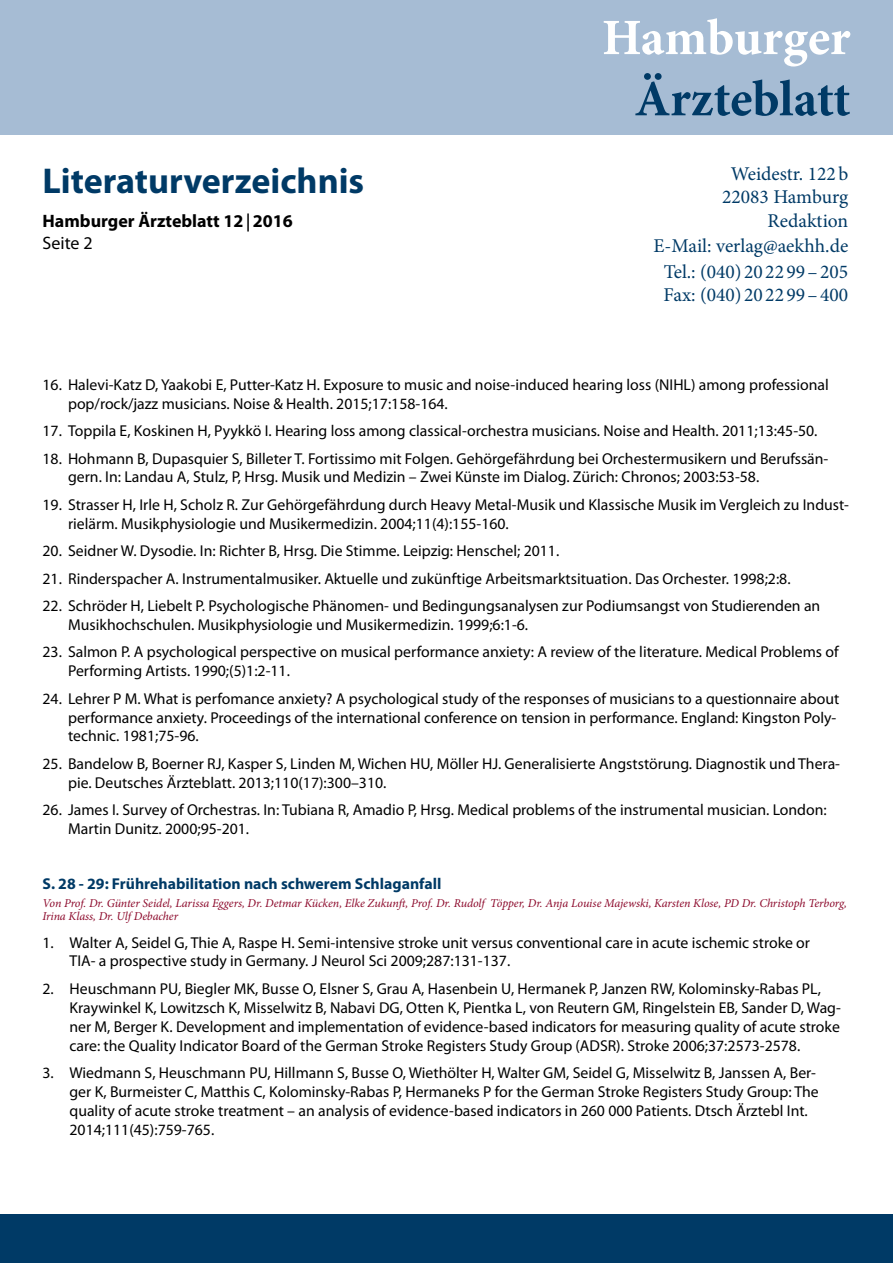
<style>
.page{position:relative;width:893px;height:1263px;background:#fff}
.page>*{position:absolute;margin:0;border:0;box-sizing:border-box;transform-origin:0 0}
.t1{font:700 51px "Minion Pro";letter-spacing:-.005em;color:#003a66}
.t2{font:700 51px "Minion Pro";letter-spacing:-.005em;color:#fff}
.t3{font:700 36px "Myriad Pro";color:#003a66}
.t4{font:19.5px/23.4px "Minion Pro";color:#003a66;text-align:right}
.t5{font:700 18px/21.6px "Myriad Pro";color:#000}
.t6{font:15.75px/18.9px "Myriad Pro";color:#000}
.t7{font:700 15.75px "Myriad Pro";color:#003a66}
.t8{font:italic 12px/13.5px "Minion Pro";letter-spacing:-.005em;color:#8c092b}
.s1{font-family:"Minion Pro"}
.s2{font-weight:400}
</style>
<div class="page">
<div style="left:0;top:1214px;width:893px;height:49px;background:#003a66"></div>
<div style="left:0;top:0;width:893px;height:135px;background:#a6bcd4"></div>
<h2 class="t3" style="left:43px;top:157px;width:323px">Literaturverzeichnis</h2>
<p class="t5" style="left:43px;top:210px;width:252px">Hamburger Ärzteblatt 12<span class="s1">|</span>2016<br><span class="s2">Seite 2</span></p>
<h1 class="t2" style="left:602px;top:2px;width:250px">Hamburger</h1>
<h1 class="t1" style="left:634px;top:63px;width:217px">Ärzteblatt</h1>
<p class="t4" style="left:722px;top:162px;width:128px">Weidestr. 122b<br>22083 Hamburg<br>Redaktion</p>
<p class="t4" style="left:653px;top:233px;width:196px;line-height:25.5px;text-align:center">E-Mail: verlag@aekhh.de<br>Tel.: (040) 20 22 99–205</p>
<p class="t4" style="left:664px;top:283px;width:186px">Fax: (040) 20 22 99–400</p>
<p class="t6" style="left:68px;top:375px;width:762px;text-indent:-26px">16. Halevi-Katz D, Yaakobi E, Putter-Katz H. Exposure to music and noise-induced hearing loss (NIHL) among professional pop/rock/jazz musicians. Noise &amp; Health. 2015;17:158-164.</p>
<p class="t6" style="left:43px;top:421px;width:776px">17. Toppila E, Koskinen H, Pyykkö I. Hearing loss among classical-orchestra musicians. Noise and Health. 2011;13:45-50.</p>
<p class="t6" style="left:68px;top:449px;width:762px;text-indent:-26px">18. Hohmann B, Dupasquier S, Billeter T. Fortissimo mit Folgen. Gehörgefährdung bei Orchestermusikern und Berufssän&shy;gern. In: Landau A, Stulz, P, Hrsg. Musik und Medizin – Zwei Künste im Dialog. Zürich: Chronos; 2003:53-58.</p>
<p class="t6" style="left:68px;top:495px;width:782px;text-indent:-26px">19. Strasser H, Irle H, Scholz R. Zur Gehörgefährdung durch Heavy Metal-Musik und Klassische Musik im Vergleich zu Indust&shy;rielärm. Musikphysiologie und Musikermedizin. 2004;11(4):155-160.</p>
<p class="t6" style="left:43px;top:541px;width:518px">20. Seidner W. Dysodie. In: Richter B, Hrsg. Die Stimme. Leipzig: Henschel; 2011.</p>
<p class="t6" style="left:43px;top:569px;width:750px">21. Rinderspacher A. Instrumentalmusiker. Aktuelle und zukünftige Arbeitsmarktsituation. Das Orchester. 1998;2:8.</p>
<p class="t6" style="left:68px;top:596px;width:754px;text-indent:-26px">22. Schröder H, Liebelt P. Psychologische Phänomen- und Bedingungsanalysen zur Podiumsangst von Studierenden an<br>Musikhochschulen. Musikphysiologie und Musikermedizin. 1999;6:1-6.</p>
<p class="t6" style="left:68px;top:642px;width:772px;text-indent:-26px">23. Salmon P. A psychological perspective on musical performance anxiety: A review of the literature. Medical Problems of<br>Performing Artists. 1990;(5)1:2-11.</p>
<p class="t6" style="left:68px;top:689px;width:773px;text-indent:-26px">24. Lehrer P M. What is perfomance anxiety? A psychological study of the responses of musicians to a questionnaire about performance anxiety. Proceedings of the international conference on tension in performance. England: Kingston Poly&shy;technic. 1981;75-96.</p>
<p class="t6" style="left:68px;top:754px;width:773px;text-indent:-26px">25. Bandelow B, Boerner RJ, Kasper S, Linden M, Wichen HU, Möller HJ. Generalisierte Angststörung. Diagnostik und Thera&shy;pie. Deutsches Ärzteblatt. 2013;110(17):300–310.</p>
<p class="t6" style="left:68px;top:800px;width:760px;text-indent:-26px">26. James I. Survey of Orchestras. In: Tubiana R, Amadio P, Hrsg. Medical problems of the instrumental musician. London:<br>Martin Dunitz. 2000;95-201.</p>
<p class="t7" style="left:43px;top:873px;width:401px">S. 28 - 29: Frührehabilitation nach schwerem Schlaganfall</p>
<p class="t8" style="left:43px;top:896px;width:806px">Von Prof. Dr. Günter Seidel, Larissa Eggers, Dr. Detmar Kücken, Elke Zukunft, Prof. Dr. Rudolf Töpper, Dr. Anja Louise Majewski, Karsten Klose, PD Dr. Christoph Terborg,<br>Irina Klass, Dr. Ulf Debacher</p>
<p class="t6" style="left:70px;top:932px;width:742px;text-indent:-27px">1. Walter A, Seidel G, Thie A, Raspe H. Semi-intensive stroke unit versus conventional care in acute ischemic stroke or<br>TIA- a prospective study in Germany. J Neurol Sci 2009;287:131-137.</p>
<p class="t6" style="left:70px;top:979px;width:773px;text-indent:-27px">2. Heuschmann PU, Biegler MK, Busse O, Elsner S, Grau A, Hasenbein U, Hermanek P, Janzen RW, Kolominsky-Rabas PL, Kraywinkel K, Lowitzsch K, Misselwitz B, Nabavi DG, Otten K, Pientka L, von Reutern GM, Ringelstein EB, Sander D, Wag&shy;ner M, Berger K. Development and implementation of evidence-based indicators for measuring quality of acute stroke care: the Quality Indicator Board of the German Stroke Registers Study Group (ADSR). Stroke 2006;37:2573-2578.</p>
<p class="t6" style="left:70px;top:1063px;width:751px;text-indent:-27px">3. Wiedmann S, Heuschmann PU, Hillmann S, Busse O, Wiethölter H, Walter GM, Seidel G, Misselwitz B, Janssen A, Ber&shy;ger K, Burmeister C, Matthis C, Kolominsky-Rabas P, Hermaneks P for the German Stroke Registers Study Group: The quality of acute stroke treatment – an analysis of evidence-based indicators in 260 000 Patients. Dtsch Ärztebl Int.<br>2014;111(45):759-765.</p>
</div>
